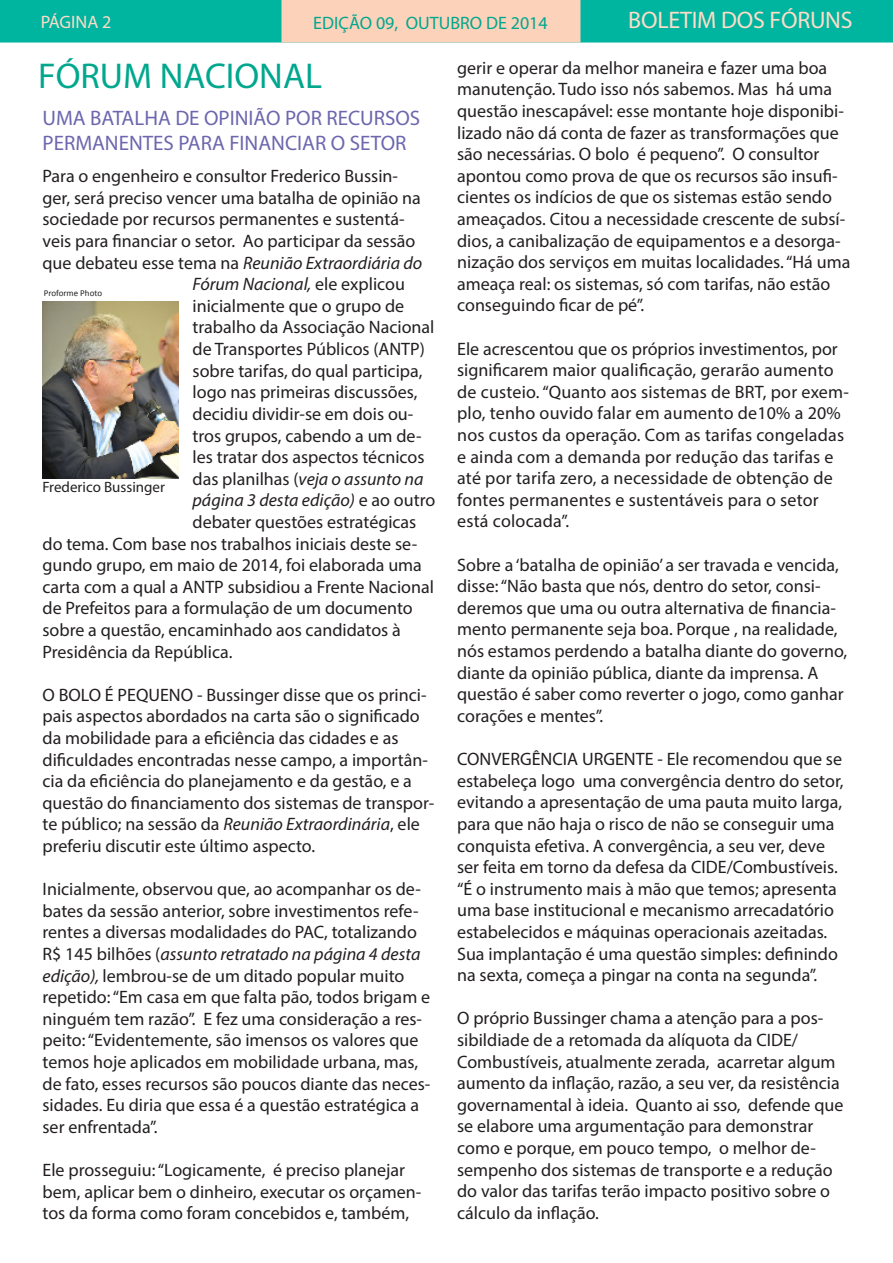
<style>
.page{position:relative;width:893px;height:1263px;background:#fff}
.page>*{position:absolute;margin:0;border:0;box-sizing:border-box;transform-origin:0 0}
.t1{font:36px "Myriad Pro";color:#00a78e}
.t2{font:24px "Myriad Pro";letter-spacing:-.01em;color:#fddcc8}
.t3{font:21px/25.2px "Myriad Pro";color:#6c67ae}
.t4{font:18px/21.6px "Myriad Pro";color:#231f20}
.t5{font:italic 18px "Myriad Pro";color:#231f20}
.t6{font:18px "Myriad Pro";color:#00a78e}
.t7{font:18px "Myriad Pro";color:#fddcc8}
.t8{font:15px "Myriad Pro";color:#231f20}
.t9{font:9px "Calibri";color:#231f20}
.s1{font-style:normal}
.s2{font-style:italic}
</style>
<div class="page">
<div style="left:0;top:0;width:893px;height:43px;background:#00b5a0"></div>
<div style="left:282px;top:0;width:298px;height:42px;background:#fcd2ba"></div>
<div style="left:281px;top:0;width:299px;height:43px;border:2px solid #fcd2ba"></div>
<img style="left:43px;top:302px;width:136px;height:176px">
<p class="t7" style="left:41px;top:11px;width:72px">PÁGINA 2</p>
<p class="t6" style="left:313px;top:11px;width:236px">EDIÇÃO 09, OUTUBRO DE 2014</p>
<p class="t2" style="left:628px;top:6px;width:226px">BOLETIM DOS FÓRUNS</p>
<p class="t1" style="left:38px;top:53px;width:285px">FÓRUM NACIONAL</p>
<p class="t3" style="left:43px;top:105px;width:379px">UMA BATALHA DE OPINIÃO POR RECURSOS<br>PERMANENTES PARA FINANCIAR O SETOR</p>
<p class="t4" style="left:43px;top:165px;width:357px">Para o engenheiro e consultor Frederico Bussin-</p>
<p class="t4" style="left:43px;top:187px;width:380px">ger, será preciso vencer uma batalha de opinião na</p>
<p class="t4" style="left:43px;top:208px;width:364px">sociedade por recursos permanentes e sustentá-</p>
<p class="t4" style="left:43px;top:230px;width:374px">veis para financiar o setor. Ao participar da sessão</p>
<p class="t5" style="left:43px;top:251px;width:381px"><span class="s1">que debateu esse tema na</span> Reunião Extraordiária do</p>
<p class="t5" style="left:193px;top:273px;width:214px">Fórum Nacional, <span class="s1">ele explicou</span></p>
<p class="t4" style="left:193px;top:295px;width:213px">inicialmente que o grupo de</p>
<p class="t4" style="left:193px;top:316px;width:243px">trabalho da Associação Nacional</p>
<p class="t4" style="left:193px;top:338px;width:234px">de Transportes Públicos (ANTP)</p>
<p class="t4" style="left:193px;top:360px;width:231px">sobre tarifas, do qual participa,</p>
<p class="t4" style="left:193px;top:381px;width:226px">logo nas primeiras discussões,</p>
<p class="t4" style="left:193px;top:403px;width:222px">decidiu dividir-se em dois ou-</p>
<p class="t4" style="left:193px;top:424px;width:231px">tros grupos, cabendo a um de-</p>
<p class="t4" style="left:193px;top:446px;width:234px">les tratar dos aspectos técnicos</p>
<p class="t5" style="left:193px;top:467px;width:232px"><span class="s1">das planilhas (</span>veja o assunto na</p>
<p class="t5" style="left:193px;top:489px;width:244px">página 3 desta edição) <span class="s1">e ao outro</span></p>
<p class="t4" style="left:193px;top:511px;width:225px">debater questões estratégicas</p>
<p class="t4" style="left:43px;top:532px;width:376px">do tema. Com base nos trabalhos iniciais deste se-</p>
<p class="t4" style="left:43px;top:554px;width:381px">gundo grupo, em maio de 2014, foi elaborada uma</p>
<p class="t4" style="left:43px;top:576px;width:393px">carta com a qual a ANTP subsidiou a Frente Nacional</p>
<p class="t4" style="left:43px;top:597px;width:372px">de Prefeitos para a formulação de um documento</p>
<p class="t4" style="left:43px;top:619px;width:360px">sobre a questão, encaminhado aos candidatos à</p>
<p class="t4" style="left:43px;top:640px;width:192px">Presidência da República.</p>
<p class="t4" style="left:43px;top:684px;width:393px">O BOLO É PEQUENO - Bussinger disse que os princi&shy;pais aspectos abordados na carta são o significado da mobilidade para a eficiência das cidades e as dificuldades encontradas nesse campo, a importân&shy;cia da eficiência do planejamento e da gestão, e a questão do financiamento dos sistemas de transpor&shy;te público; na sessão da <span class="s2">Reunião Extraordinária</span>, ele preferiu discutir este último aspecto.</p>
<p class="t4" style="left:43px;top:878px;width:389px">Inicialmente, observou que, ao acompanhar os de&shy;bates da sessão anterior, sobre investimentos refe&shy;rentes a diversas modalidades do PAC, totalizando R$ 145 bilhões (<span class="s2">assunto retratado na página 4 desta edição),</span> lembrou-se de um ditado popular muito repetido: “Em casa em que falta pão, todos brigam e ninguém tem razão”. E fez uma consideração a res&shy;peito: “Evidentemente, são imensos os valores que temos hoje aplicados em mobilidade urbana, mas, de fato, esses recursos são poucos diante das neces&shy;sidades. Eu diria que essa é a questão estratégica a ser enfrentada”.</p>
<p class="t4" style="left:43px;top:1159px;width:380px">Ele prosseguiu: “Logicamente, é preciso planejar bem, aplicar bem o dinheiro, executar os orçamen&shy;tos da forma como foram concebidos e, também,</p>
<p class="t9" style="left:44px;top:287px;width:60px">Proforme Photo</p>
<p class="t8" style="left:42px;top:478px;width:124px">Frederico Bussinger</p>
<p class="t4" style="left:457px;top:57px;width:395px">gerir e operar da melhor maneira e fazer uma boa manutenção. Tudo isso nós sabemos. Mas há uma questão inescapável: esse montante hoje disponibi&shy;lizado não dá conta de fazer as transformações que são necessárias. O bolo é pequeno”. O consultor apontou como prova de que os recursos são insufi&shy;cientes os indícios de que os sistemas estão sendo ameaçados. Citou a necessidade crescente de subsí&shy;dios, a canibalização de equipamentos e a desorga&shy;nização dos serviços em muitas localidades. “Há uma ameaça real: os sistemas, só com tarifas, não estão conseguindo ficar de pé”.</p>
<p class="t4" style="left:457px;top:337px;width:393px">Ele acrescentou que os próprios investimentos, por significarem maior qualificação, gerarão aumento de custeio. “Quanto aos sistemas de BRT, por exem&shy;plo, tenho ouvido falar em aumento de10% a 20% nos custos da operação. Com as tarifas congeladas e ainda com a demanda por redução das tarifas e até por tarifa zero, a necessidade de obtenção de fontes permanentes e sustentáveis para o setor está colocada”.</p>
<p class="t4" style="left:457px;top:553px;width:392px">Sobre a ‘batalha de opinião’ a ser travada e vencida, disse: “Não basta que nós, dentro do setor, consi&shy;deremos que uma ou outra alternativa de financia&shy;mento permanente seja boa. Porque , na realidade, nós estamos perdendo a batalha diante do governo, diante da opinião pública, diante da imprensa. A questão é saber como reverter o jogo, como ganhar corações e mentes”.</p>
<p class="t4" style="left:457px;top:748px;width:388px">CONVERGÊNCIA URGENTE - Ele recomendou que se estabeleça logo uma convergência dentro do setor, evitando a apresentação de uma pauta muito larga, para que não haja o risco de não se conseguir uma conquista efetiva. A convergência, a seu ver, deve ser feita em torno da defesa da CIDE/Combustíveis. “É o instrumento mais à mão que temos; apresenta uma base institucional e mecanismo arrecadatório estabelecidos e máquinas operacionais azeitadas.<br>Sua implantação é uma questão simples: definindo na sexta, começa a pingar na conta na segunda”.</p>
<p class="t4" style="left:457px;top:1007px;width:388px">O próprio Bussinger chama a atenção para a pos&shy;sibildiade de a retomada da alíquota da CIDE/ Combustíveis, atualmente zerada, acarretar algum aumento da inflação, razão, a seu ver, da resistência governamental à ideia. Quanto ai sso, defende que se elabore uma argumentação para demonstrar como e porque, em pouco tempo, o melhor de&shy;sempenho dos sistemas de transporte e a redução do valor das tarifas terão impacto positivo sobre o cálculo da inflação.</p>
</div>
